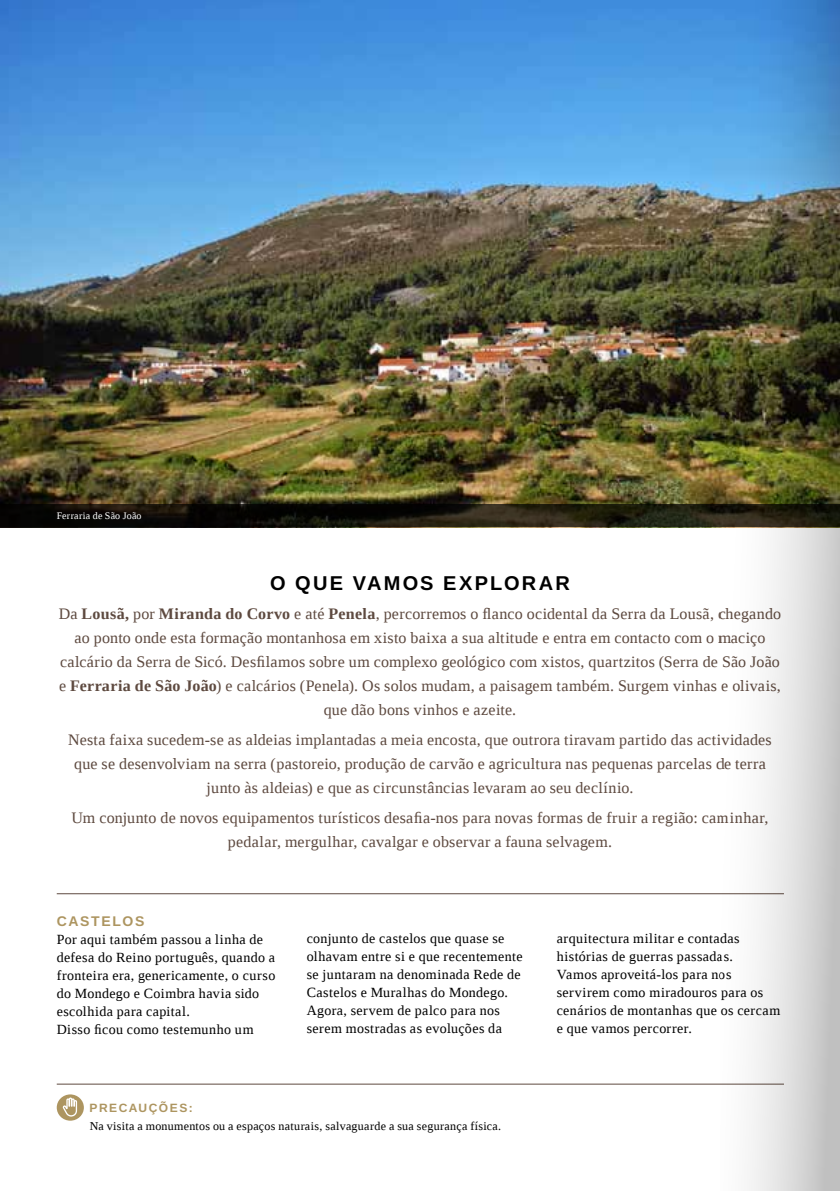
<style>
.page{position:relative;width:840px;height:1191px;background:#fff}
.page>*{position:absolute;margin:0;border:0;box-sizing:border-box;transform-origin:0 0}
.t1{font:700 20px "Liberation Sans";letter-spacing:.11em;color:#000}
.t2{font:16px/24px "Liberation Serif";letter-spacing:.015em;color:#5e4a40;text-align:center}
.t3{font:14px/18px "Liberation Serif";letter-spacing:.03em;color:#000}
.t4{font:700 14px "Liberation Sans";letter-spacing:.115em;color:#ad9560}
.t5{font:12px "Liberation Serif";letter-spacing:.02em;color:#000}
.t6{font:700 12px "Liberation Sans";letter-spacing:.125em;color:#ad9560}
.t7{font:10px "Liberation Serif";letter-spacing:.015em;color:#fff}
.s1{font-weight:700}
</style>
<div class="page">
<img style="left:0;top:0;width:720px;height:504px">
<hr style="left:57px;top:893px;width:726px;height:1px;background:#5e4a40">
<div style="left:57px;top:1094px;width:27px;height:26px;background:#ad9560;border-radius:50%"></div>
<svg style="left:62px;top:1097px;width:15px;height:19px"></svg>
<hr style="left:57px;top:1083px;width:726px;height:1px;background:#5e4a40">
<svg style="left:0;top:504px;width:720px;height:23px;background:#16140b"></svg>
<svg style="left:720px;top:0;width:119px;height:1191px"></svg>
<p class="t7" style="left:57px;top:509px;width:86px">Ferraria de São João</p>
<p class="t1" style="left:270px;top:569px;width:301px">O QUE VAMOS EXPLORAR</p>
<p class="t2" style="left:59px;top:602px;width:723px">Da <span class="s1">Lousã,</span> por <span class="s1">Miranda do Corvo</span> e até <span class="s1">Penela</span>, percorremos o flanco ocidental da Serra da Lousã, chegando ao ponto onde esta formação montanhosa em xisto baixa a sua altitude e entra em contacto com o maciço calcário da Serra de Sicó. Desfilamos sobre um complexo geológico com xistos, quartzitos (Serra de São João e <span class="s1">Ferraria de São João</span>) e calcários (Penela). Os solos mudam, a paisagem também. Surgem vinhas e olivais, que dão bons vinhos e azeite.</p>
<p class="t2" style="left:68px;top:727px;width:704px">Nesta faixa sucedem-se as aldeias implantadas a meia encosta, que outrora tiravam partido das actividades que se desenvolviam na serra (pastoreio, produção de carvão e agricultura nas pequenas parcelas de terra junto às aldeias) e que as circunstâncias levaram ao seu declínio.</p>
<p class="t2" style="left:71px;top:805px;width:698px">Um conjunto de novos equipamentos turísticos desafia-nos para novas formas de fruir a região: caminhar, pedalar, mergulhar, cavalgar e observar a fauna selvagem.</p>
<p class="t4" style="left:57px;top:911px;width:89px">CASTELOS</p>
<p class="t3" style="left:57px;top:930px;width:220px">Por aqui também passou a linha de defesa do Reino português, quando a fronteira era, genericamente, o curso do Mondego e Coimbra havia sido escolhida para capital.<br>Disso ficou como testemunho um</p>
<p class="t3" style="left:306px;top:929px;width:217px">conjunto de castelos que quase se olhavam entre si e que recentemente se juntaram na denominada Rede de<br>Castelos e Muralhas do Mondego.<br>Agora, servem de palco para nos serem mostradas as evoluções da</p>
<p class="t3" style="left:556px;top:929px;width:225px">arquitectura militar e contadas histórias de guerras passadas.<br>Vamos aproveitá-los para nos servirem como miradouros para os cenários de montanhas que os cercam e que vamos percorrer.</p>
<p class="t6" style="left:90px;top:1099px;width:104px">PRECAUÇÕES:</p>
<p class="t5" style="left:90px;top:1118px;width:413px">Na visita a monumentos ou a espaços naturais, salvaguarde a sua segurança física.</p>
</div>
